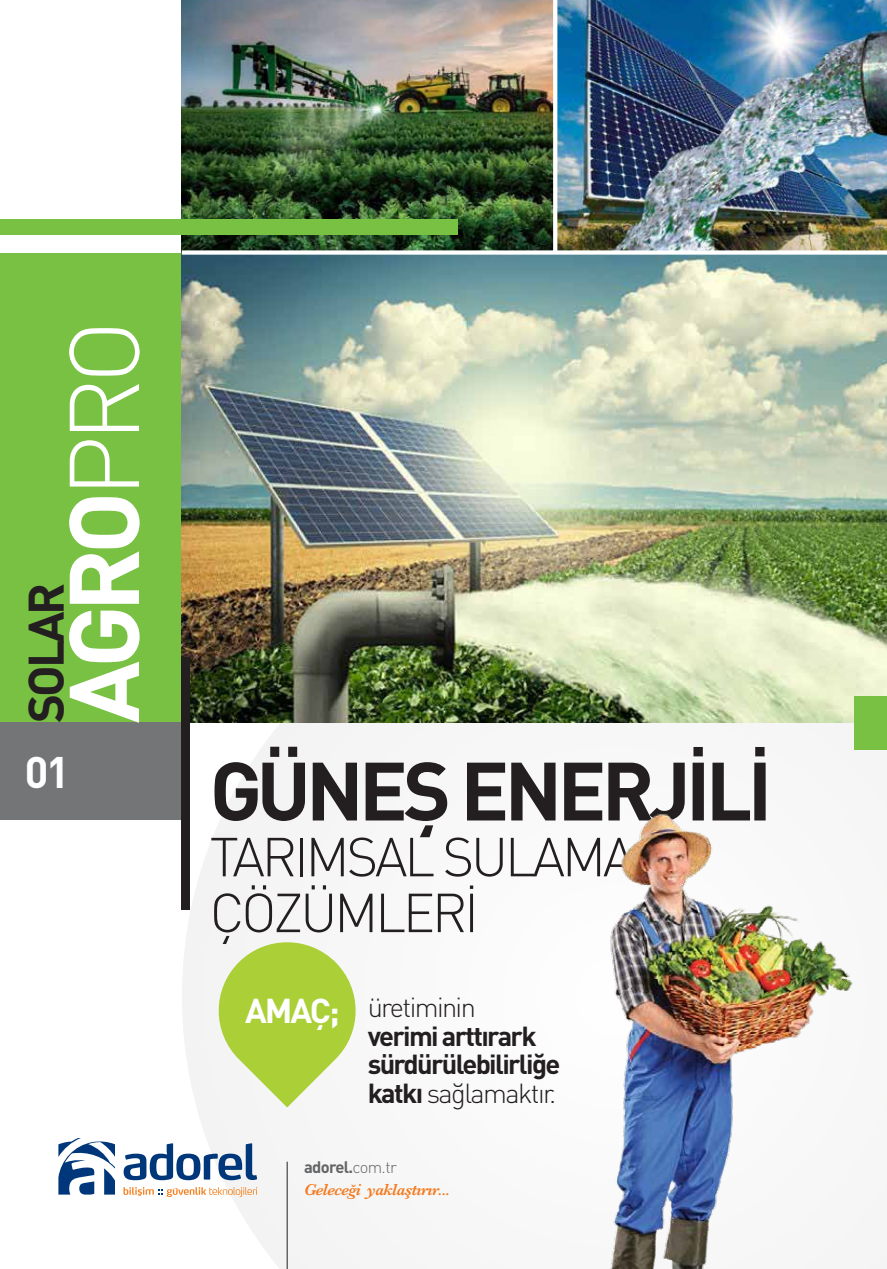
<style>
.page{position:relative;width:887px;height:1269px;background:#fff}
.page>*{position:absolute;margin:0;border:0;box-sizing:border-box;transform-origin:0 0}
.t1{font:700 97.2px "DIN Pro";color:#fff}
.t2{font:700 81.15px "DIN Pro";letter-spacing:-.06em;color:#231f20}
.t3{font:300 54px/55.8px "DIN Pro";letter-spacing:-.06em;color:#231f20}
.t4{font:700 49.2px "DIN Pro";letter-spacing:-.06em;color:#231f20}
.t5{font:700 43.65px "DIN Pro";color:#fff}
.t6{font:700 34.05px "DIN Pro";color:#fff}
.t7{font:700 27.15px/28.5px "DIN Pro";letter-spacing:-.06em;color:#231f20}
.t8{font:300 27.15px "DIN Pro";letter-spacing:-.06em;color:#231f20}
.t9{font:italic 600 16.5px "Baskerville";letter-spacing:-.04em;color:#f47b20}
.t10{font:700 16.5px "DIN Pro";letter-spacing:-.04em;color:#636466}
.s1{font-weight:300}
</style>
<div class="page">
<svg style="left:182px;top:721px;width:209px;height:547px"></svg>
<div style="left:0;top:441px;width:186px;height:379px;background:#737577"></div>
<div style="left:0;top:253px;width:724px;height:468px;background:#78c143"></div>
<svg style="left:212px;top:935px;width:150px;height:172px"></svg>
<img style="left:182px;top:0;width:371px;height:250px">
<img style="left:557px;top:0;width:329px;height:250px">
<img style="left:182px;top:254px;width:704px;height:467px">
<div style="left:182px;top:657px;width:8px;height:252px;background:#231f20"></div>
<hr style="left:287px;top:1161px;width:1px;height:107px;background:#231f20">
<div style="left:0;top:219px;width:457px;height:16px;background:#78c143"></div>
<svg style="left:182px;top:250px;width:704px;height:4px"></svg>
<svg style="left:553px;top:0;width:4px;height:252px"></svg>
<img style="left:391px;top:508px;width:495px;height:760px">
<svg style="left:124px;top:1142px;width:133px;height:37px"></svg>
<svg style="left:58px;top:1138px;width:57px;height:56px"></svg>
<svg style="left:123px;top:1186px;width:134px;height:10px"></svg>
<h1 class="t1" style="left:38px;top:723px;width:404px;rotate:-90deg">AGRO<span class="s1">PRO</span></h1>
<h3 class="t4" style="left:12px;top:723px;width:142px;rotate:-90deg">SOLAR</h3>
<h3 class="t5" style="left:25px;top:742px;width:46px">01</h3>
<h2 class="t2" style="left:210px;top:735px;width:564px">GÜNEŞ ENERJİLİ</h2>
<h3 class="t3" style="left:210px;top:826px;width:427px">TARIMSAL SULAMA<br>ÇÖZÜMLERİ</h3>
<p class="t6" style="left:245px;top:987px;width:96px">AMAÇ;</p>
<p class="t8" style="left:367px;top:988px;width:110px">üretiminin</p>
<p class="t7" style="left:367px;top:1020px;width:194px">verimi arttırark sürdürülebilirliğe katkı <span class="s1">sağlamaktır.</span></p>
<p class="t10" style="left:304px;top:1155px;width:94px">adorel.<span class="s1">com.tr</span></p>
<p class="t9" style="left:304px;top:1179px;width:148px">Geleceği yaklaştırır...</p>
</div>
